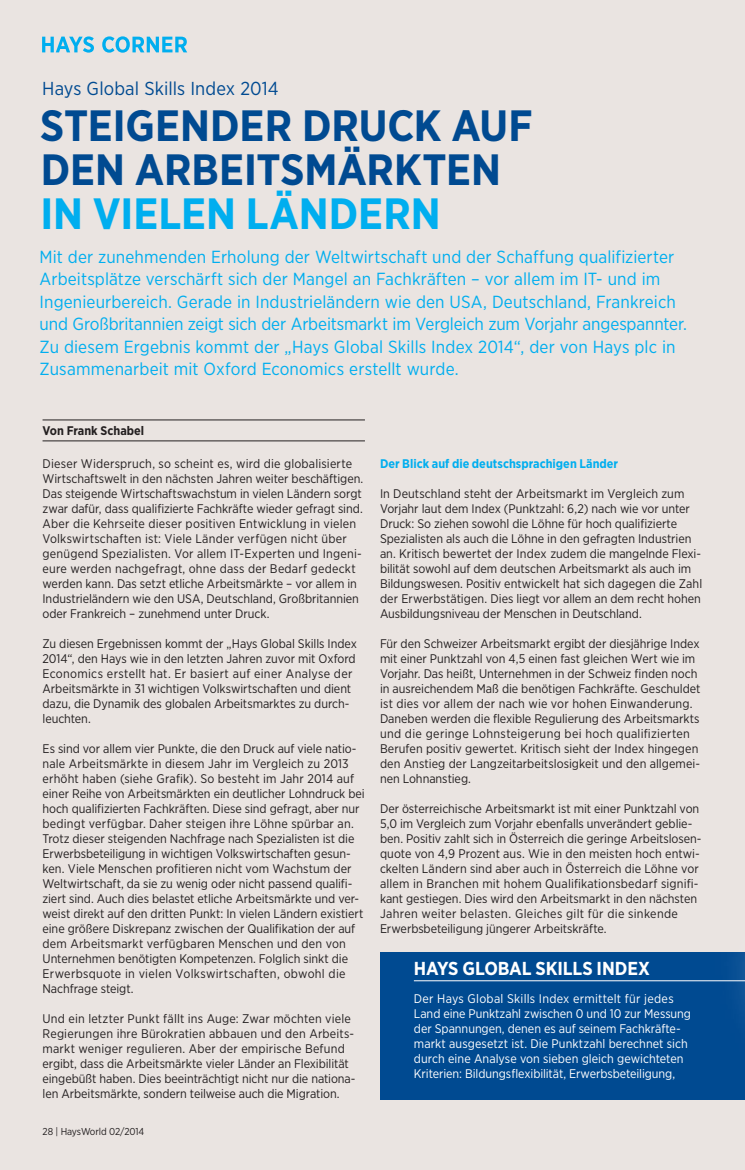
<style>
.page{position:relative;width:745px;height:1170px;background:#fff}
.page>*{position:absolute;margin:0;border:0;box-sizing:border-box;transform-origin:0 0}
.t1{font:700 43.75px/43.8px "Gotham Narrow";color:#004a91}
.t2{font:700 43.75px "Gotham Narrow";color:#00aeef}
.t3{font:18.75px "Gotham Narrow";letter-spacing:.005em;color:#004a91}
.t4{font:700 18.75px "Gotham Narrow";letter-spacing:-.005em;color:#fff}
.t5{font:17.5px/22.5px "Gotham Narrow";letter-spacing:.005em;color:#00aeef}
.t6{font:12.5px/15px "Gotham Narrow";color:#231f20}
.t7{font:12.5px/15px "Gotham Narrow";color:#fff}
.t8{font:700 12.5px "Gotham Narrow";color:#00aeef}
.t9{font:700 12.5px "Gotham Narrow";color:#231f20}
.t10{font:10px "Gotham Narrow";letter-spacing:-.01em;color:#231f20}
</style>
<div class="page">
<div style="left:0;top:0;width:744px;height:1169px;background:#eae4e1"></div>
<svg style="left:42px;top:36px;width:145px;height:17px"></svg>
<div style="left:380px;top:951px;width:364px;height:148px;background:#004a91"></div>
<hr style="left:413px;top:980px;width:331px;height:1px;background:#fff">
<div style="left:712px;top:876px;width:32px;height:293px;background:#fff;opacity:.75"></div>
<hr style="left:42px;top:419px;width:323px;height:1px;background:#231f20">
<hr style="left:42px;top:440px;width:323px;height:1px;background:#231f20">
<h2 class="t3" style="left:42px;top:77px;width:238px">Hays Global Skills Index 2014</h2>
<h1 class="t1" style="left:40px;top:103px;width:493px">STEIGENDER DRUCK AUF<br>DEN ARBEITSMÄRKTEN</h1>
<h1 class="t2" style="left:40px;top:185px;width:401px">IN VIELEN LÄNDERN</h1>
<p class="t5" style="left:40px;top:245px;width:648px">Mit der zunehmenden Erholung der Weltwirtschaft und der Schaffung qualifizierter Arbeitsplätze verschärft sich der Mangel an Fachkräften – vor allem im IT- und im Ingenieurbereich. Gerade in Industrieländern wie den USA, Deutschland, Frankreich und Großbritannien zeigt sich der Arbeitsmarkt im Vergleich zum Vorjahr angespannter.<br>Zu diesem Ergebnis kommt der „Hays Global Skills Index 2014“, der von Hays plc in Zusammenarbeit mit Oxford Economics erstellt wurde.</p>
<p class="t9" style="left:42px;top:423px;width:103px">Von Frank Schabel</p>
<p class="t6" style="left:42px;top:455px;width:322px">Dieser Widerspruch, so scheint es, wird die globalisierte Wirtschaftswelt in den nächsten Jahren weiter beschäftigen.<br>Das steigende Wirtschaftswachstum in vielen Ländern sorgt zwar dafür, dass qualifizierte Fachkräfte wieder gefragt sind.<br>Aber die Kehrseite dieser positiven Entwicklung in vielen Volkswirtschaften ist: Viele Länder verfügen nicht über genügend Spezialisten. Vor allem IT-Experten und Ingeni&shy;eure werden nachgefragt, ohne dass der Bedarf gedeckt werden kann. Das setzt etliche Arbeitsmärkte – vor allem in Industrieländern wie den USA, Deutschland, Großbritannien oder Frankreich – zunehmend unter Druck.</p>
<p class="t6" style="left:42px;top:635px;width:316px">Zu diesen Ergebnissen kommt der „Hays Global Skills Index 2014“, den Hays wie in den letzten Jahren zuvor mit Oxford Economics erstellt hat. Er basiert auf einer Analyse der Arbeitsmärkte in 31 wichtigen Volkswirtschaften und dient dazu, die Dynamik des globalen Arbeitsmarktes zu durch&shy;leuchten.</p>
<p class="t6" style="left:42px;top:740px;width:323px">Es sind vor allem vier Punkte, die den Druck auf viele natio&shy;nale Arbeitsmärkte in diesem Jahr im Vergleich zu 2013 erhöht haben (siehe Grafik). So besteht im Jahr 2014 auf einer Reihe von Arbeitsmärkten ein deutlicher Lohndruck bei hoch qualifizierten Fachkräften. Diese sind gefragt, aber nur bedingt verfügbar. Daher steigen ihre Löhne spürbar an.<br>Trotz dieser steigenden Nachfrage nach Spezialisten ist die Erwerbsbeteiligung in wichtigen Volkswirtschaften gesun&shy;ken. Viele Menschen profitieren nicht vom Wachstum der Weltwirtschaft, da sie zu wenig oder nicht passend qualifi&shy;ziert sind. Auch dies belastet etliche Arbeitsmärkte und ver&shy;weist direkt auf den dritten Punkt: In vielen Ländern existiert eine größere Diskrepanz zwischen der Qualifikation der auf dem Arbeitsmarkt verfügbaren Menschen und den von Unternehmen benötigten Kompetenzen. Folglich sinkt die Erwerbsquote in vielen Volkswirtschaften, obwohl die Nachfrage steigt.</p>
<p class="t6" style="left:42px;top:1010px;width:314px">Und ein letzter Punkt fällt ins Auge: Zwar möchten viele Regierungen ihre Bürokratien abbauen und den Arbeits&shy;markt weniger regulieren. Aber der empirische Befund ergibt, dass die Arbeitsmärkte vieler Länder an Flexibilität eingebüßt haben. Dies beeinträchtigt nicht nur die nationa&shy;len Arbeitsmärkte, sondern teilweise auch die Migration.</p>
<p class="t10" style="left:43px;top:1125px;width:103px">28 | HaysWorld 02/2014</p>
<p class="t8" style="left:380px;top:455px;width:239px">Der Blick auf die deutschsprachigen Länder</p>
<p class="t6" style="left:380px;top:485px;width:323px">In Deutschland steht der Arbeitsmarkt im Vergleich zum Vorjahr laut dem Index (Punktzahl: 6,2) nach wie vor unter Druck: So ziehen sowohl die Löhne für hoch qualifizierte Spezialisten als auch die Löhne in den gefragten Industrien an. Kritisch bewertet der Index zudem die mangelnde Flexi&shy;bilität sowohl auf dem deutschen Arbeitsmarkt als auch im Bildungswesen. Positiv entwickelt hat sich dagegen die Zahl der Erwerbstätigen. Dies liegt vor allem an dem recht hohen Ausbildungsniveau der Menschen in Deutschland.</p>
<p class="t6" style="left:380px;top:635px;width:322px">Für den Schweizer Arbeitsmarkt ergibt der diesjährige Index mit einer Punktzahl von 4,5 einen fast gleichen Wert wie im Vorjahr. Das heißt, Unternehmen in der Schweiz finden noch in ausreichendem Maß die benötigen Fachkräfte. Geschuldet ist dies vor allem der nach wie vor hohen Einwanderung.<br>Daneben werden die flexible Regulierung des Arbeitsmarkts und die geringe Lohnsteigerung bei hoch qualifizierten Berufen positiv gewertet. Kritisch sieht der Index hingegen den Anstieg der Langzeitarbeitslosigkeit und den allgemei&shy;nen Lohnanstieg.</p>
<p class="t6" style="left:380px;top:800px;width:323px">Der österreichische Arbeitsmarkt ist mit einer Punktzahl von 5,0 im Vergleich zum Vorjahr ebenfalls unverändert geblie&shy;ben. Positiv zahlt sich in Österreich die geringe Arbeitslosen&shy;quote von 4,9 Prozent aus. Wie in den meisten hoch entwi&shy;ckelten Ländern sind aber auch in Österreich die Löhne vor allem in Branchen mit hohem Qualifikationsbedarf signifi&shy;kant gestiegen. Dies wird den Arbeitsmarkt in den nächsten Jahren weiter belasten. Gleiches gilt für die sinkende Erwerbsbeteiligung jüngerer Arbeitskräfte.</p>
<h2 class="t4" style="left:413px;top:956px;width:237px">HAYS GLOBAL SKILLS INDEX</h2>
<p class="t7" style="left:413px;top:990px;width:278px">Der Hays Global Skills Index ermittelt für jedes Land eine Punktzahl zwischen 0 und 10 zur Messung der Spannungen, denen es auf seinem Fachkräfte&shy;markt ausgesetzt ist. Die Punktzahl berechnet sich durch eine Analyse von sieben gleich gewichteten Kriterien: Bildungsflexibilität, Erwerbsbeteiligung,</p>
</div>
